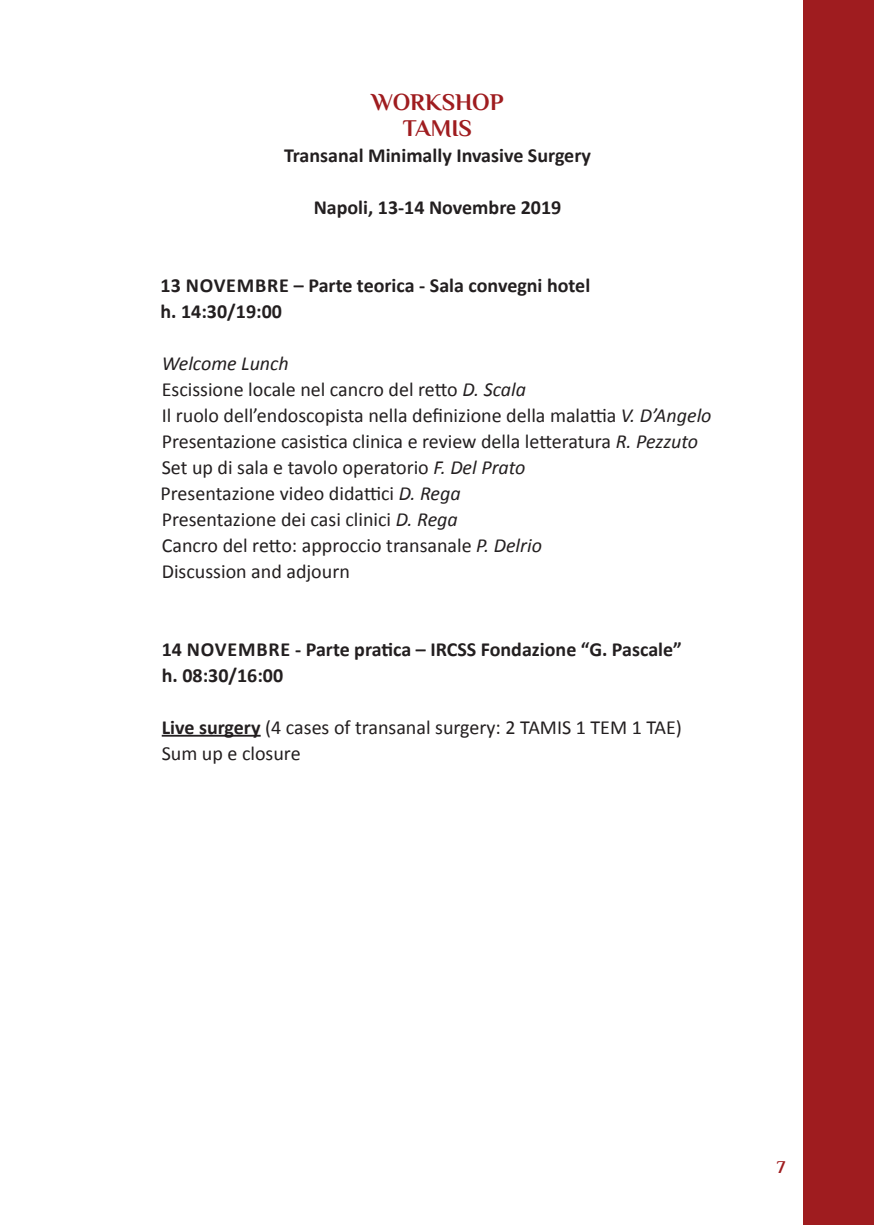
<style>
.page{position:relative;width:874px;height:1225px;background:#fff}
.page>*{position:absolute;margin:0;border:0;box-sizing:border-box;transform-origin:0 0}
.t1{font:700 24px/26px "Philosopher";letter-spacing:-.005em;color:#9f1c1f;text-align:center}
.t2{font:20px/26px "Calibri";color:#231f20}
.t3{font:700 20px/26px "Calibri";color:#231f20}
.t4{font:700 18px "Philosopher";color:#9f1c1f}
.s1{font-style:italic}
.s2{font-weight:700}
</style>
<div class="page">
<div style="left:803px;top:0;width:70px;height:1225px;background:#9f1c1f"></div>
<hr style="left:162px;top:735px;width:98px;height:1px;background:#231f20">
<p class="t1" style="left:371px;top:89px;width:134px">WORKSHOP<br>TAMIS</p>
<p class="t3" style="left:284px;top:142px;width:308px">Transanal Minimally Invasive Surgery</p>
<p class="t3" style="left:313px;top:194px;width:249px">Napoli, 13-14 Novembre 2019</p>
<p class="t3" style="left:160px;top:272px;width:431px">13 NOVEMBRE – Parte teorica - Sala convegni hotel h. 14:30/19:00</p>
<p class="t2" style="left:160px;top:350px;width:552px"><span class="s1">Welcome Lunch<br></span>Escissione locale nel cancro del retto <span class="s1">D. Scala<br></span>Il ruolo dell’endoscopista nella definizione della malattia <span class="s1">V. D’Angelo </span>Presentazione casistica clinica e review della letteratura <span class="s1">R. Pezzuto </span>Set up di sala e tavolo operatorio <span class="s1">F. Del Prato<br></span>Presentazione video didattici <span class="s1">D. Rega<br></span>Presentazione dei casi clinici <span class="s1">D. Rega<br></span>Cancro del retto: approccio transanale <span class="s1">P. Delrio<br></span>Discussion and adjourn</p>
<p class="t3" style="left:162px;top:636px;width:521px">14 NOVEMBRE - Parte pratica – IRCSS Fondazione “G. Pascale” h. 08:30/16:00</p>
<p class="t2" style="left:162px;top:714px;width:521px"><span class="s2">Live surgery</span> (4 cases of transanal surgery: 2 TAMIS 1 TEM 1 TAE)<br>Sum up e closure</p>
<p class="t4" style="left:776px;top:1157px;width:10px">7</p>
</div>
